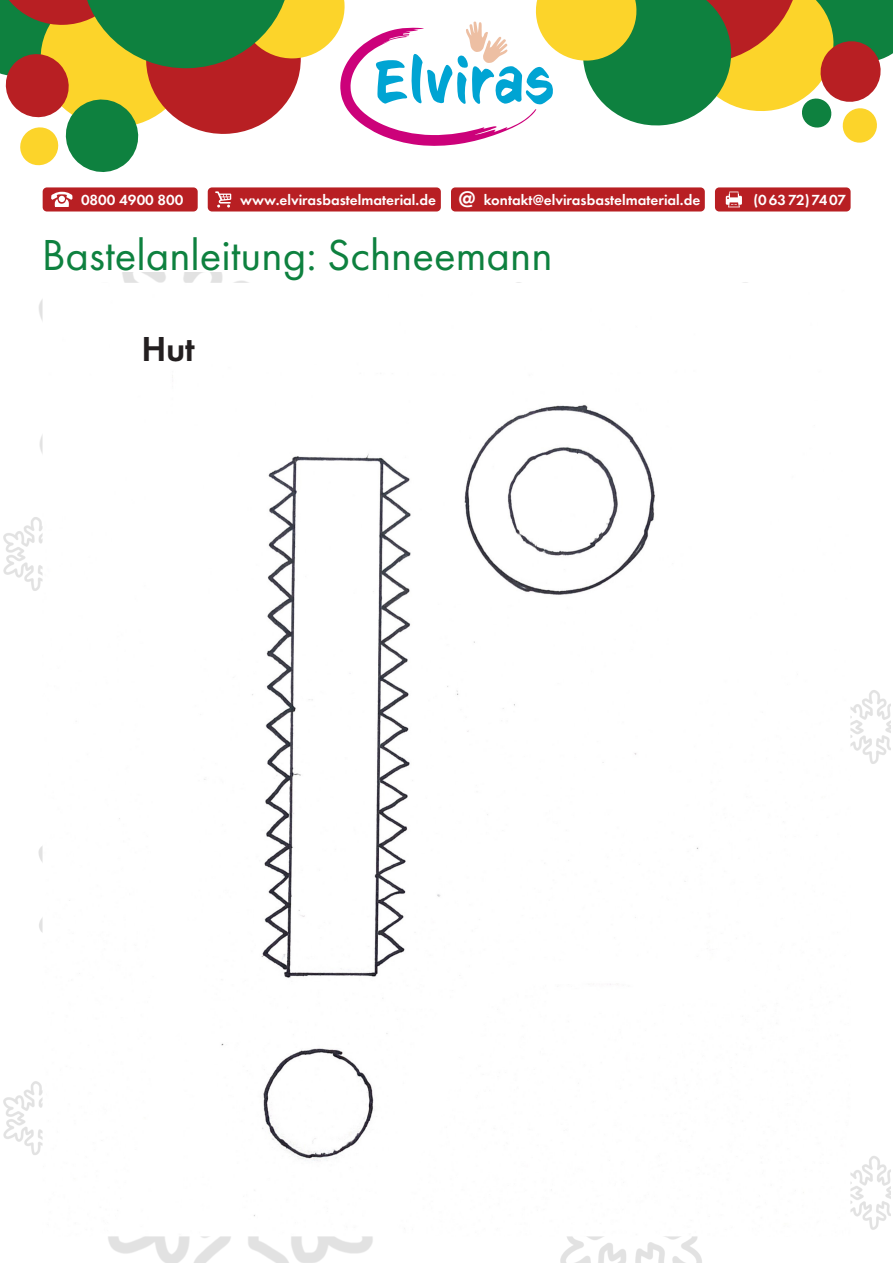
<style>
.page{position:relative;width:893px;height:1263px;background:#fff}
.page>*{position:absolute;margin:0;border:0;box-sizing:border-box;transform-origin:0 0}
.t1{font:45px "Futura PT";color:#0e813f}
.t2{font:600 36px "Futura PT";color:#231f20}
.t3{font:600 15.15px "Futura PT";color:#fff}
.s1{font-size:23.55px}
</style>
<div class="page">
<img style="left:3px;top:272px;width:887px;height:991px">
<div style="left:451px;top:187px;width:254px;height:24px;background:#b81f23;border-radius:4px"></div>
<div style="left:208px;top:187px;width:233px;height:24px;background:#b81f23;border-radius:4px"></div>
<svg style="left:215px;top:191px;width:16px;height:17px"></svg>
<div style="left:715px;top:187px;width:136px;height:24px;background:#b81f23;border-radius:4px"></div>
<svg style="left:726px;top:192px;width:16px;height:15px"></svg>
<div style="left:43px;top:187px;width:155px;height:24px;background:#b81f23;border-radius:4px"></div>
<svg style="left:51px;top:192px;width:22px;height:15px"></svg>
<svg style="left:0;top:0;width:893px;height:172px"></svg>
<img style="left:43px;top:283px;width:807px;height:953px">
<p class="t3" style="left:81px;top:190px;width:104px">0800 4900 800</p>
<p class="t3" style="left:240px;top:191px;width:462px">www.elvirasbastelmaterial.de <span class="s1">@</span> kontakt@elvirasbastelmaterial.de</p>
<p class="t3" style="left:753px;top:190px;width:94px">(06372)7407</p>
<h1 class="t1" style="left:42px;top:228px;width:512px">Bastelanleitung: Schneemann</h1>
<p class="t2" style="left:141px;top:327px;width:55px">Hut</p>
</div>
